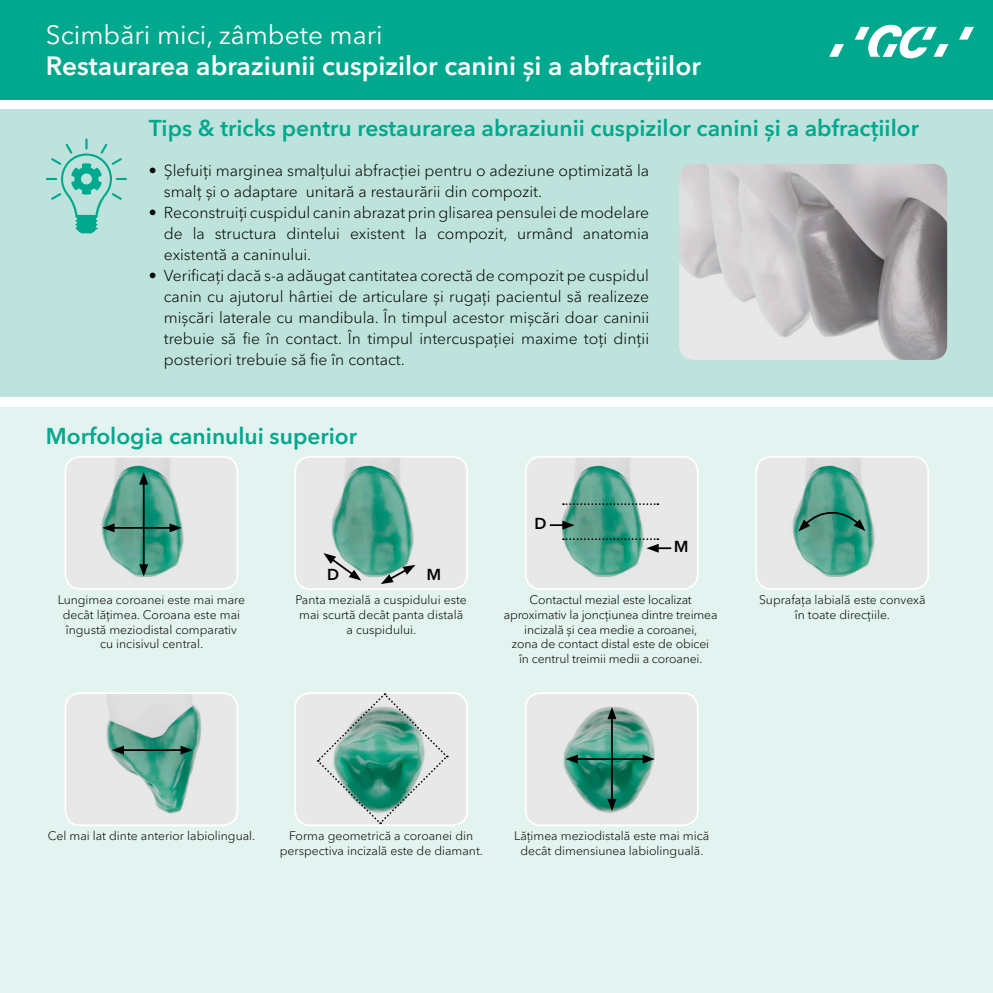
<style>
.page{position:relative;width:993px;height:993px;background:#fff}
.page>*{position:absolute;margin:0;border:0;box-sizing:border-box;transform-origin:0 0}
.t1{font:600 26.25px "Avenir Next Cyr";color:#fff}
.t2{font:26.25px "Avenir Next Cyr";color:#fff}
.t3{font:600 22.75px "Avenir Next Cyr";color:#00a88e}
.t4{font:300 15.75px/21px "Avenir Next Cyr";color:#000;text-align:justify}
.t5{font:600 15.75px "Avenir Next Cyr";color:#000}
.t6{font:300 12.25px/14.7px "Avenir Next Cyr";color:#000;text-align:center}
</style>
<div class="page">
<hr style="left:0;top:315px;width:1px;height:677px;background:#d6ede8">
<div style="left:0;top:0;width:992px;height:99px;background:#00a88e"></div>
<svg style="left:959px;top:27px;width:14px;height:13px"></svg>
<svg style="left:854px;top:25px;width:94px;height:33px"></svg>
<svg style="left:829px;top:44px;width:14px;height:13px"></svg>
<div style="left:0;top:407px;width:992px;height:585px;background:#e3f3ef"></div>
<div style="left:0;top:109px;width:992px;height:288px;background:#bde3dc"></div>
<svg style="left:46px;top:138px;width:81px;height:95px"></svg>
<img style="left:65px;top:458px;width:172px;height:131px">
<div style="left:65px;top:456px;width:173px;height:133px;border:2px solid #fff;border-radius:15px"></div>
<img style="left:297px;top:458px;width:170px;height:131px">
<div style="left:294px;top:456px;width:174px;height:133px;border:2px solid #fff;border-radius:15px"></div>
<img style="left:527px;top:456px;width:170px;height:133px">
<div style="left:524px;top:456px;width:174px;height:133px;border:2px solid #fff;border-radius:15px"></div>
<img style="left:65px;top:695px;width:172px;height:130px">
<div style="left:65px;top:692px;width:173px;height:134px;border:2px solid #fff;border-radius:15px"></div>
<div style="left:297px;top:695px;width:169px;height:129px;background:#e8e8e8"></div>
<div style="left:294px;top:692px;width:174px;height:134px;border:2px solid #fff;border-radius:15px"></div>
<img style="left:527px;top:694px;width:170px;height:130px">
<div style="left:524px;top:692px;width:174px;height:134px;border:2px solid #fff;border-radius:15px"></div>
<img style="left:758px;top:456px;width:169px;height:133px">
<div style="left:755px;top:456px;width:173px;height:133px;border:2px solid #fff;border-radius:15px"></div>
<img style="left:679px;top:164px;width:267px;height:196px">
<svg style="left:563px;top:503px;width:95px;height:2px"></svg>
<svg style="left:549px;top:520px;width:25px;height:9px"></svg>
<hr style="left:112px;top:527px;width:60px;height:1px;background:#000">
<svg style="left:102px;top:523px;width:12px;height:9px"></svg>
<svg style="left:169px;top:523px;width:13px;height:9px"></svg>
<hr style="left:143px;top:481px;width:1px;height:85px;background:#000">
<svg style="left:139px;top:472px;width:9px;height:12px"></svg>
<svg style="left:139px;top:564px;width:9px;height:12px"></svg>
<svg style="left:380px;top:564px;width:35px;height:20px"></svg>
<svg style="left:323px;top:553px;width:38px;height:27px"></svg>
<svg style="left:798px;top:508px;width:67px;height:23px"></svg>
<hr style="left:575px;top:758px;width:70px;height:1px;background:#000">
<svg style="left:565px;top:754px;width:12px;height:9px"></svg>
<svg style="left:642px;top:754px;width:12px;height:9px"></svg>
<hr style="left:611px;top:716px;width:1px;height:85px;background:#000">
<svg style="left:607px;top:706px;width:9px;height:13px"></svg>
<svg style="left:607px;top:798px;width:9px;height:12px"></svg>
<svg style="left:316px;top:692px;width:132px;height:132px"></svg>
<hr style="left:121px;top:749px;width:62px;height:1px;background:#000">
<svg style="left:112px;top:745px;width:12px;height:9px"></svg>
<svg style="left:180px;top:745px;width:13px;height:9px"></svg>
<svg style="left:563px;top:538px;width:124px;height:14px"></svg>
<svg style="left:428px;top:568px;width:12px;height:11px"></svg>
<h1 class="t2" style="left:46px;top:19px;width:338px">Scimbări mici, zâmbete mari</h1>
<h1 class="t1" style="left:46px;top:50px;width:656px">Restaurarea abraziunii cuspizilor canini și a abfracțiilor</h1>
<h2 class="t3" style="left:149px;top:114px;width:771px">Tips &amp; tricks pentru restaurarea abraziunii cuspizilor canini și a abfracțiilor</h2>
<p class="t4" style="left:164px;top:160px;width:486px;text-indent:-15px">• Șlefuiți marginea smalțului abfracției pentru o adeziune optimizată la smalț și o adaptare unitară a restaurării din compozit.</p>
<p class="t4" style="left:164px;top:202px;width:486px;text-indent:-15px">• Reconstruiți cuspidul canin abrazat prin glisarea pensulei de modelare de la structura dintelui existent la compozit, urmând anatomia existentă a caninului.</p>
<p class="t4" style="left:164px;top:265px;width:486px;text-indent:-15px">• Verificați dacă s-a adăugat cantitatea corectă de compozit pe cuspidul canin cu ajutorul hârtiei de articulare și rugați pacientul să realizeze mișcări laterale cu mandibula. În timpul acestor mișcări doar caninii trebuie să fie în contact. În timpul intercuspației maxime toți dinții posteriori trebuie să fie în contact.</p>
<h2 class="t3" style="left:46px;top:422px;width:312px">Morfologia caninului superior</h2>
<p class="t5" style="left:327px;top:564px;width:14px">D</p>
<p class="t5" style="left:534px;top:514px;width:14px">D</p>
<p class="t6" style="left:58px;top:592px;width:189px">Lungimea coroanei este mai mare decât lățimea. Coroana este mai îngustă meziodistal comparativ<br>cu incisivul central.</p>
<p class="t6" style="left:295px;top:592px;width:173px">Panta mezială a cuspidului este mai scurtă decât panta distală a cuspidului.</p>
<p class="t6" style="left:503px;top:592px;width:215px">Contactul mezial este localizat aproximativ la joncțiunea dintre treimea incizală și cea medie a coroanei,<br>zona de contact distal este de obicei<br>în centrul treimii medii a coroanei.</p>
<p class="t6" style="left:758px;top:592px;width:168px">Suprafața labială este convexă în toate direcțiile.</p>
<p class="t6" style="left:48px;top:828px;width:209px">Cel mai lat dinte anterior labiolingual.</p>
<p class="t6" style="left:280px;top:828px;width:204px">Forma geometrică a coroanei din perspectiva incizală este de diamant.</p>
<p class="t6" style="left:514px;top:828px;width:196px">Lățimea meziodistală este mai mică decât dimensiunea labiolinguală.</p>
</div>
